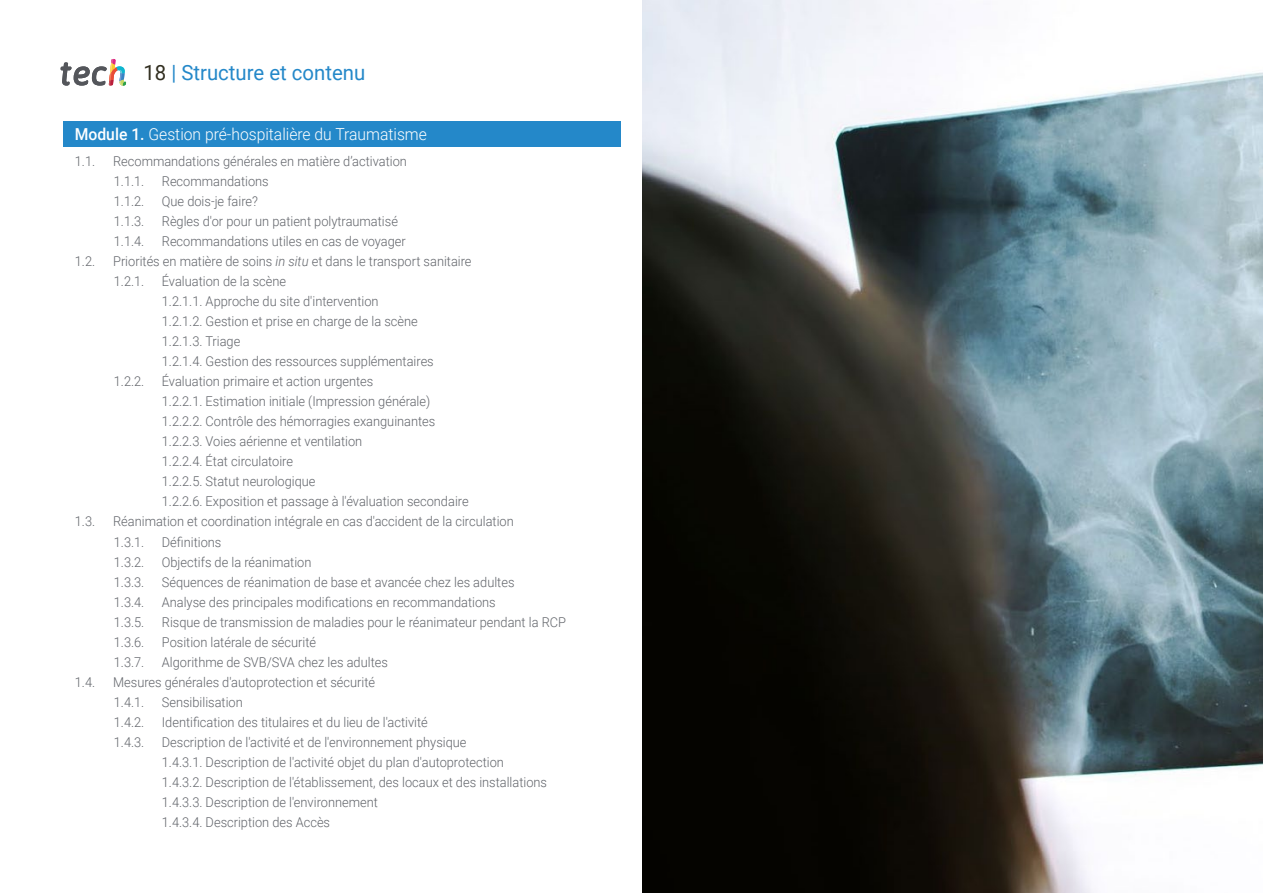
<style>
.page{position:relative;width:1263px;height:893px;background:#fff}
.page>*{position:absolute;margin:0;border:0;box-sizing:border-box;transform-origin:0 0}
.t1{font:21px "Roboto";color:#2488c9}
.t2{font:300 16.5px "Roboto";color:#fff;scale:.95 1}
.t3{font:300 13.5px/20px "Roboto";color:#61646a;scale:.95 1}
.s1{color:#312e20}
.s2{font-weight:500}
.s3{font-style:italic}
</style>
<div class="page">
<img style="left:642px;top:0;width:621px;height:893px">
<div style="left:64px;top:121px;width:557px;height:25px;background:#2488c9"></div>
<svg style="left:61px;top:59px;width:65px;height:27px"></svg>
<h1 class="t1" style="left:144px;top:57px;width:223px"><span class="s1">18</span> | Structure et contenu</h1>
<p class="t2" style="left:75px;top:123px;width:372px"><span class="s2">Module 1.</span> Gestion pré-hospitalière du Traumatisme</p>
<p class="t3" style="left:75px;top:151px;width:23px">1.1.</p>
<p class="t3" style="left:113px;top:151px;width:311px">Recommandations générales en matière d’activation<br>1.1.1.</p>
<p class="t3" style="left:162px;top:171px;width:114px">Recommandations</p>
<p class="t3" style="left:114px;top:191px;width:34px">1.1.2.</p>
<p class="t3" style="left:162px;top:191px;width:103px">Que dois-je faire?</p>
<p class="t3" style="left:114px;top:211px;width:34px">1.1.3.</p>
<p class="t3" style="left:162px;top:211px;width:250px">Règles d'or pour un patient polytraumatisé</p>
<p class="t3" style="left:114px;top:231px;width:34px">1.1.4.</p>
<p class="t3" style="left:162px;top:231px;width:258px">Recommandations utiles en cas de voyager</p>
<p class="t3" style="left:75px;top:251px;width:23px">1.2.</p>
<p class="t3" style="left:113px;top:251px;width:379px">Priorités en matière de soins <span class="s3">in situ</span> et dans le transport sanitaire<br>1.2.1.</p>
<p class="t3" style="left:162px;top:271px;width:288px">Évaluation de la scène<br>1.2.1.1. Approche du site d'intervention<br>1.2.1.2. Gestion et prise en charge de la scène 1.2.1.3. Triage<br>1.2.1.4. Gestion des ressources supplémentaires</p>
<p class="t3" style="left:114px;top:371px;width:34px">1.2.2.</p>
<p class="t3" style="left:162px;top:371px;width:324px">Évaluation primaire et action urgentes<br>1.2.2.1. Estimation initiale (Impression générale)<br>1.2.2.2. Contrôle des hémorragies exanguinantes 1.2.2.3. Voies aérienne et ventilation<br>1.2.2.4. État circulatoire<br>1.2.2.5. Statut neurologique<br>1.2.2.6. Exposition et passage à l'évaluation secondaire</p>
<p class="t3" style="left:75px;top:511px;width:23px">1.3.</p>
<p class="t3" style="left:113px;top:511px;width:423px">Réanimation et coordination intégrale en cas d'accident de la circulation<br>1.3.1.</p>
<p class="t3" style="left:162px;top:531px;width:64px">Définitions</p>
<p class="t3" style="left:114px;top:551px;width:34px">1.3.2.</p>
<p class="t3" style="left:162px;top:551px;width:159px">Objectifs de la réanimation</p>
<p class="t3" style="left:114px;top:571px;width:34px">1.3.3.</p>
<p class="t3" style="left:162px;top:571px;width:373px">Séquences de réanimation de base et avancée chez les adultes</p>
<p class="t3" style="left:114px;top:591px;width:34px">1.3.4.</p>
<p class="t3" style="left:162px;top:591px;width:353px">Analyse des principales modifications en recommandations</p>
<p class="t3" style="left:114px;top:611px;width:34px">1.3.5.</p>
<p class="t3" style="left:162px;top:611px;width:427px">Risque de transmission de maladies pour le réanimateur pendant la RCP</p>
<p class="t3" style="left:114px;top:631px;width:34px">1.3.6.</p>
<p class="t3" style="left:162px;top:631px;width:164px">Position latérale de sécurité</p>
<p class="t3" style="left:114px;top:651px;width:34px">1.3.7.</p>
<p class="t3" style="left:162px;top:651px;width:239px">Algorithme de SVB/SVA chez les adultes</p>
<p class="t3" style="left:75px;top:671px;width:23px">1.4.</p>
<p class="t3" style="left:113px;top:671px;width:277px">Mesures générales d'autoprotection et sécurité<br>1.4.1.</p>
<p class="t3" style="left:162px;top:691px;width:87px">Sensibilisation</p>
<p class="t3" style="left:114px;top:711px;width:34px">1.4.2.</p>
<p class="t3" style="left:162px;top:711px;width:282px">Identification des titulaires et du lieu de l'activité</p>
<p class="t3" style="left:114px;top:731px;width:34px">1.4.3.</p>
<p class="t3" style="left:162px;top:731px;width:407px">Description de l'activité et de l'environnement physique<br>1.4.3.1. Description de l'activité objet du plan d'autoprotection 1.4.3.2. Description de l'établissement, des locaux et des installations 1.4.3.3. Description de l'environnement<br>1.4.3.4. Description des Accès</p>
</div>
